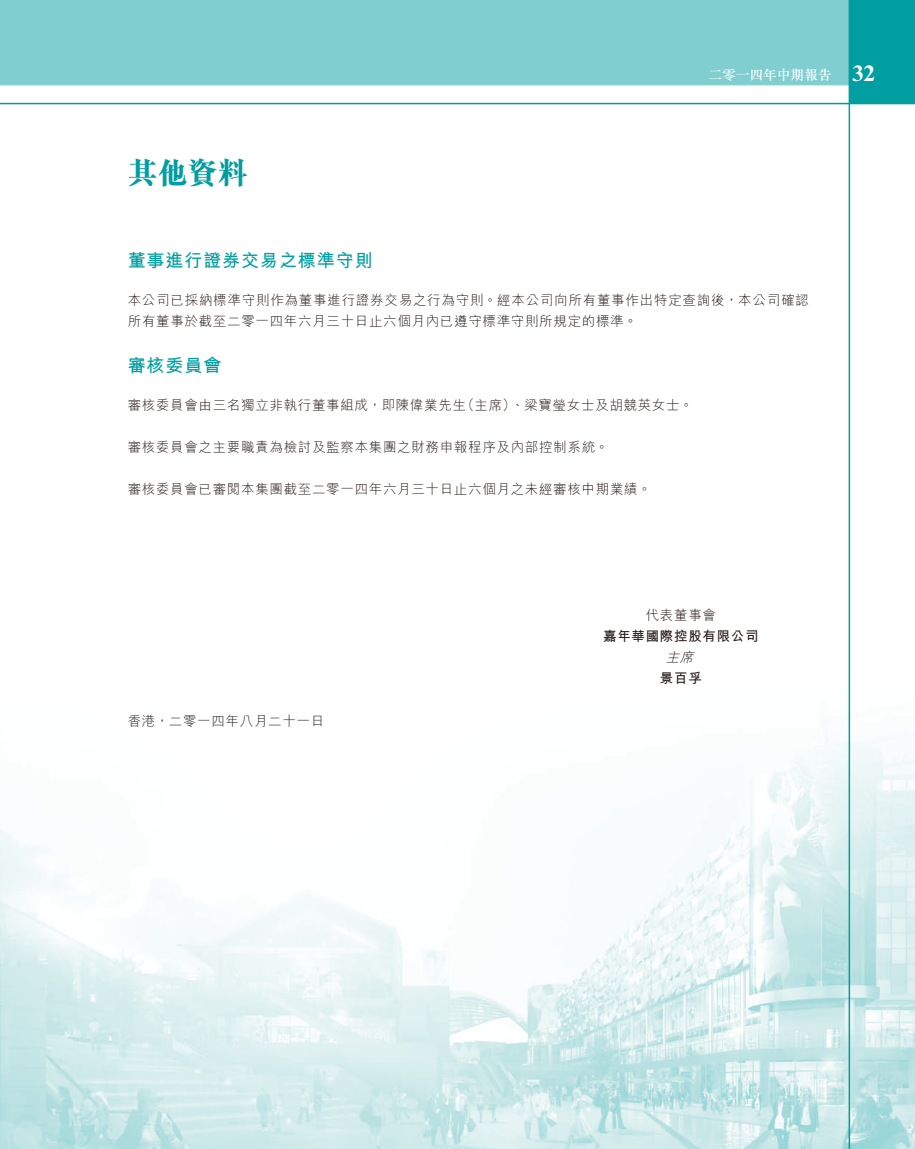
<style>
.page{position:relative;width:915px;height:1149px;background:#fff}
.page>*{position:absolute;margin:0;border:0;box-sizing:border-box;transform-origin:0 0}
.t1{font:800 30px "M Sung HK";color:#009ea1}
.t2{font:700 22.5px "Times New Roman MT Std";color:#fff}
.t3{font:700 18px "M Hei HK";letter-spacing:.05em;color:#009ea1}
.t4{font:300 13.5px/21px "M Hei HK";letter-spacing:.05em;color:#231916}
.t5{font:700 13.5px "M Hei HK";letter-spacing:.05em;color:#231916}
.t6{font:500 13.5px "M Sung HK";letter-spacing:.01em;color:#fff}
.t7{font:italic 300 13.5px "M Hei HK";color:#231916}
</style>
<div class="page">
<img style="left:0;top:85px;width:914px;height:1063px">
<div style="left:0;top:0;width:848px;height:85px;background:#80ced0"></div>
<hr style="left:848px;top:0;width:1px;height:1148px;background:#009ea1">
<hr style="left:0;top:103px;width:914px;height:1px;background:#009ea1">
<div style="left:849px;top:0;width:65px;height:103px;background:#009ea1"></div>
<p class="t6" style="left:708px;top:65px;width:124px">二零一四年中期報告</p>
<h2 class="t2" style="left:851px;top:59px;width:24px">32</h2>
<h1 class="t1" style="left:128px;top:152px;width:121px">其他資料</h1>
<h3 class="t3" style="left:128px;top:247px;width:246px">董事進行證券交易之標準守則</h3>
<p class="t4" style="left:128px;top:289px;width:682px">本公司已採納標準守則作為董事進行證券交易之行為守則。經本公司向所有董事作出特定查詢後，本公司確認所有董事於截至二零一四年六月三十日止六個月內已遵守標準守則所規定的標準。</p>
<h3 class="t3" style="left:128px;top:352px;width:95px">審核委員會</h3>
<p class="t4" style="left:461px;top:394px;width:233px">（主席）、梁寶瑩女士及胡競英女士。</p>
<p class="t4" style="left:128px;top:394px;width:340px">審核委員會由三名獨立非執行董事組成，即陳偉業先生</p>
<p class="t4" style="left:128px;top:436px;width:482px">審核委員會之主要職責為檢討及監察本集團之財務申報程序及內部控制系統。</p>
<p class="t4" style="left:128px;top:478px;width:525px">審核委員會已審閱本集團截至二零一四年六月三十日止六個月之未經審核中期業績。</p>
<p class="t4" style="left:128px;top:709px;width:198px">香港，二零一四年八月二十一日</p>
<p class="t4" style="left:645px;top:604px;width:72px">代表董事會</p>
<p class="t5" style="left:603px;top:626px;width:157px">嘉年華國際控股有限公司</p>
<p class="t7" style="left:665px;top:647px;width:34px">主席</p>
<p class="t5" style="left:659px;top:668px;width:43px">景百孚</p>
</div>
